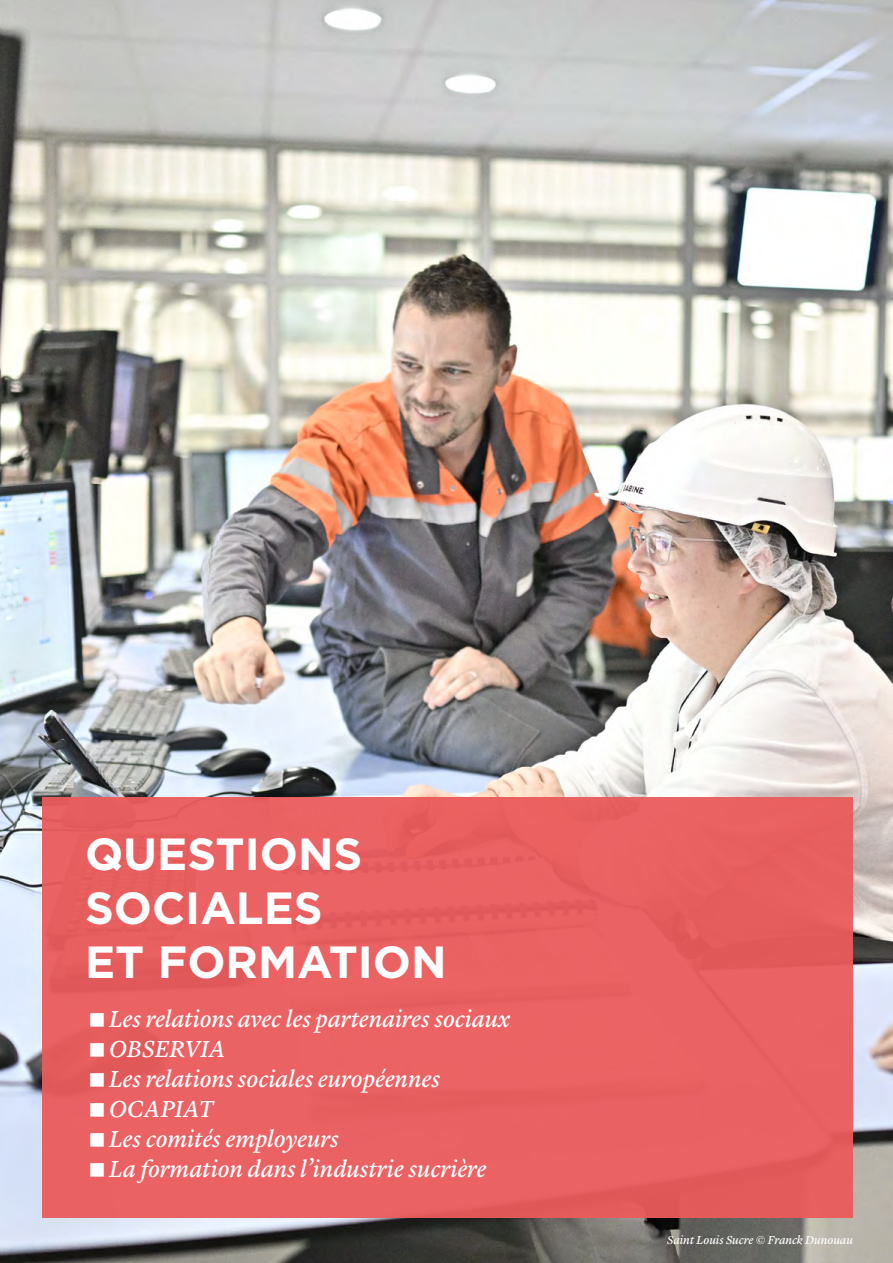
<style>
.page{position:relative;width:893px;height:1263px;background:#fff}
.page>*{position:absolute;margin:0;border:0;box-sizing:border-box;transform-origin:0 0}
.t1{font:700 45px/54px "Gotham";color:#fff}
.t2{font:italic 24px/30px "Lyon Text Regular No.2";letter-spacing:-.005em;color:#fff}
.t3{font:italic 12px "Lyon Text Regular No.2";letter-spacing:-.01em;color:#fff}
</style>
<div class="page">
<img style="left:0;top:0;width:893px;height:1263px">
<div style="left:42px;top:797px;width:810px;height:421px;background:#ea6263"></div>
<svg style="left:92px;top:1081px;width:8px;height:4px"></svg>
<h1 class="t1" style="left:85px;top:825px;width:363px">QUESTIONS<br>SOCIALES<br>ET FORMATION</h1>
<p class="t2" style="left:109px;top:1002px;width:403px">Les relations avec les partenaires sociaux<br>OBSERVIA<br>Les relations sociales européennes<br>OCAPIAT<br>Les comités employeurs<br>La formation dans ’l industrie sucrière</p>
<p class="t3" style="left:667px;top:1231px;width:187px">Saint Louis Sucre © Franck Dunouau</p>
</div>
